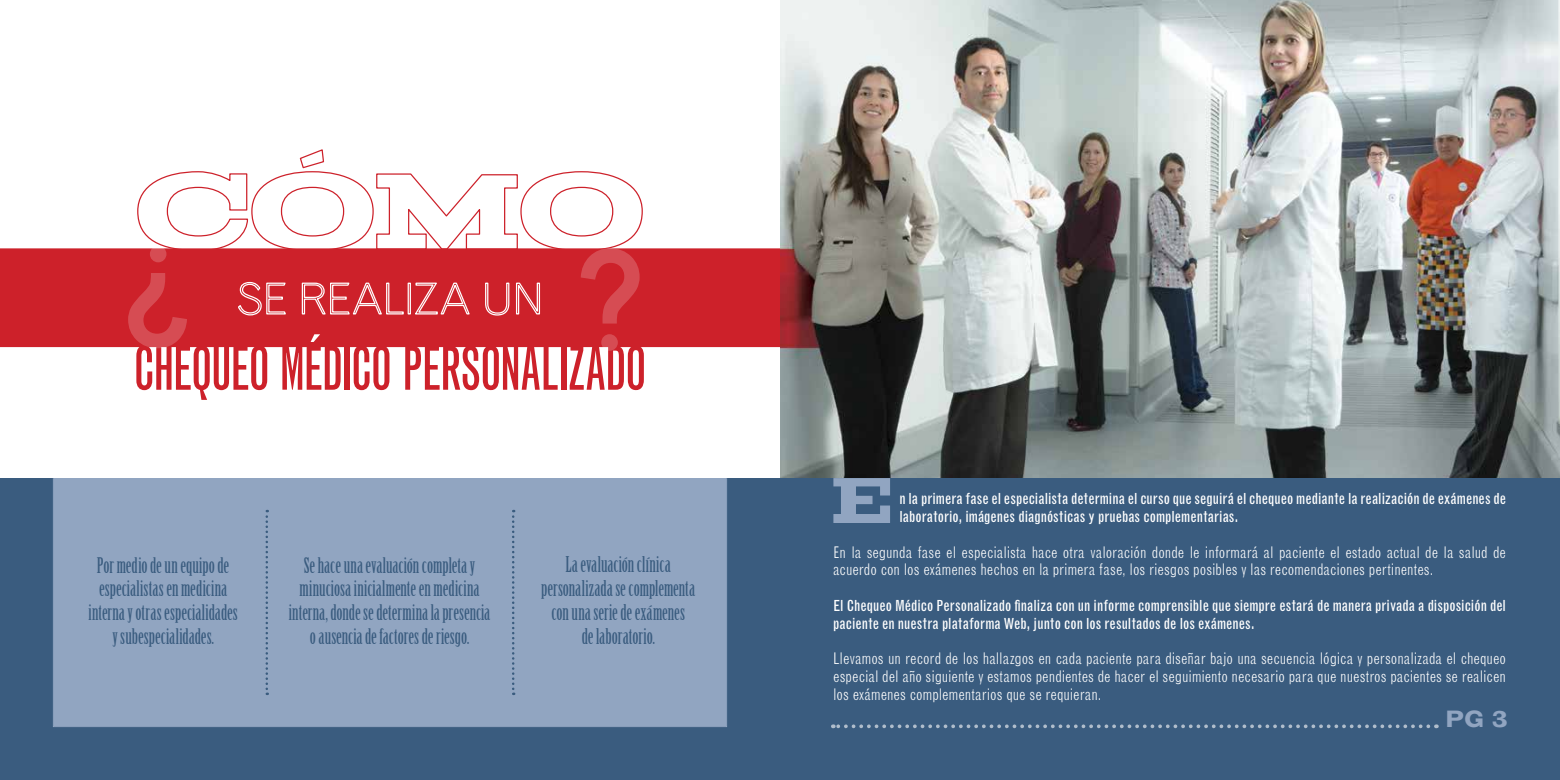
<style>
.page{position:relative;width:1560px;height:780px;background:#fff}
.page>*{position:absolute;margin:0;border:0;box-sizing:border-box;transform-origin:0 0}
.t1{font:extra-condensed 59.62px "Grotesque";letter-spacing:-.01em;color:#cd212a}
.t2{font:700 expanded 23.75px "Grotesque";color:#91a5c1}
.t3{font:21.25px/23.8px "Birch Std";letter-spacing:-.005em;color:#3a5c7f;text-align:center}
.t4{font:21px/23.8px "Birch Std";color:#3a5c7f;text-align:center}
.t5{font:300 condensed 15.62px/17.8px "Grotesque";color:#fff}
.t6{font:condensed 15px/17.8px "Grotesque";letter-spacing:.005em;color:#fff}
</style>
<div class="page">
<div style="left:0;top:248px;width:812px;height:99px;background:#cd212a"></div>
<img style="left:780px;top:0;width:779px;height:478px">
<div style="left:0;top:478px;width:1559px;height:302px;background:#3a5c7f"></div>
<svg style="left:832px;top:724px;width:596px;height:4px"></svg>
<div style="left:53px;top:478px;width:674px;height:249px;background:#91a5c1"></div>
<svg style="left:265px;top:510px;width:3px;height:185px"></svg>
<svg style="left:512px;top:510px;width:2px;height:185px"></svg>
<svg style="left:833px;top:478px;width:57px;height:45px"></svg>
<svg style="left:128px;top:149px;width:515px;height:199px"></svg>
<svg style="left:601px;top:334px;width:17px;height:17px"></svg>
<h1 class="t1" style="left:134px;top:333px;width:513px">CHEQUEO MÉDICO PERSONALIZADO</h1>
<h3 class="t4" style="left:88px;top:553px;width:151px">Por medio de un equipo de especialistas en medicina interna y otras especialidades y subespecialidades.</h3>
<h3 class="t4" style="left:289px;top:553px;width:203px">Se hace una evaluación completa y minuciosa inicialmente en medicina interna, donde se determina la presencia o ausencia de factores de riesgo.</h3>
<h3 class="t3" style="left:541px;top:553px;width:155px">La evaluación clínica personalizada se complementa con una serie de exámenes<br>de laboratorio.</h3>
<p class="t6" style="left:899px;top:490px;width:608px">n la primera fase el especialista determina el curso que seguirá el chequeo mediante la realización de exámenes de laboratorio, imágenes diagnósticas y pruebas complementarias.</p>
<p class="t5" style="left:833px;top:543px;width:674px">En la segunda fase el especialista hace otra valoración donde le informará al paciente el estado actual de la salud de acuerdo con los exámenes hechos en la primera fase, los riesgos posibles y las recomendaciones pertinentes.</p>
<p class="t6" style="left:833px;top:596px;width:674px">El Chequeo Médico Personalizado finaliza con un informe comprensible que siempre estará de manera privada a disposición del paciente en nuestra plataforma Web, junto con los resultados de los exámenes.</p>
<p class="t5" style="left:833px;top:649px;width:674px;text-align:justify">Llevamos un record de los hallazgos en cada paciente para diseñar bajo una secuencia lógica y personalizada el chequeo especial del año siguiente y estamos pendientes de hacer el seguimiento necesario para que nuestros pacientes se realicen los exámenes complementarios que se requieran.</p>
<h2 class="t2" style="left:1444px;top:704px;width:65px">PG 3</h2>
</div>
